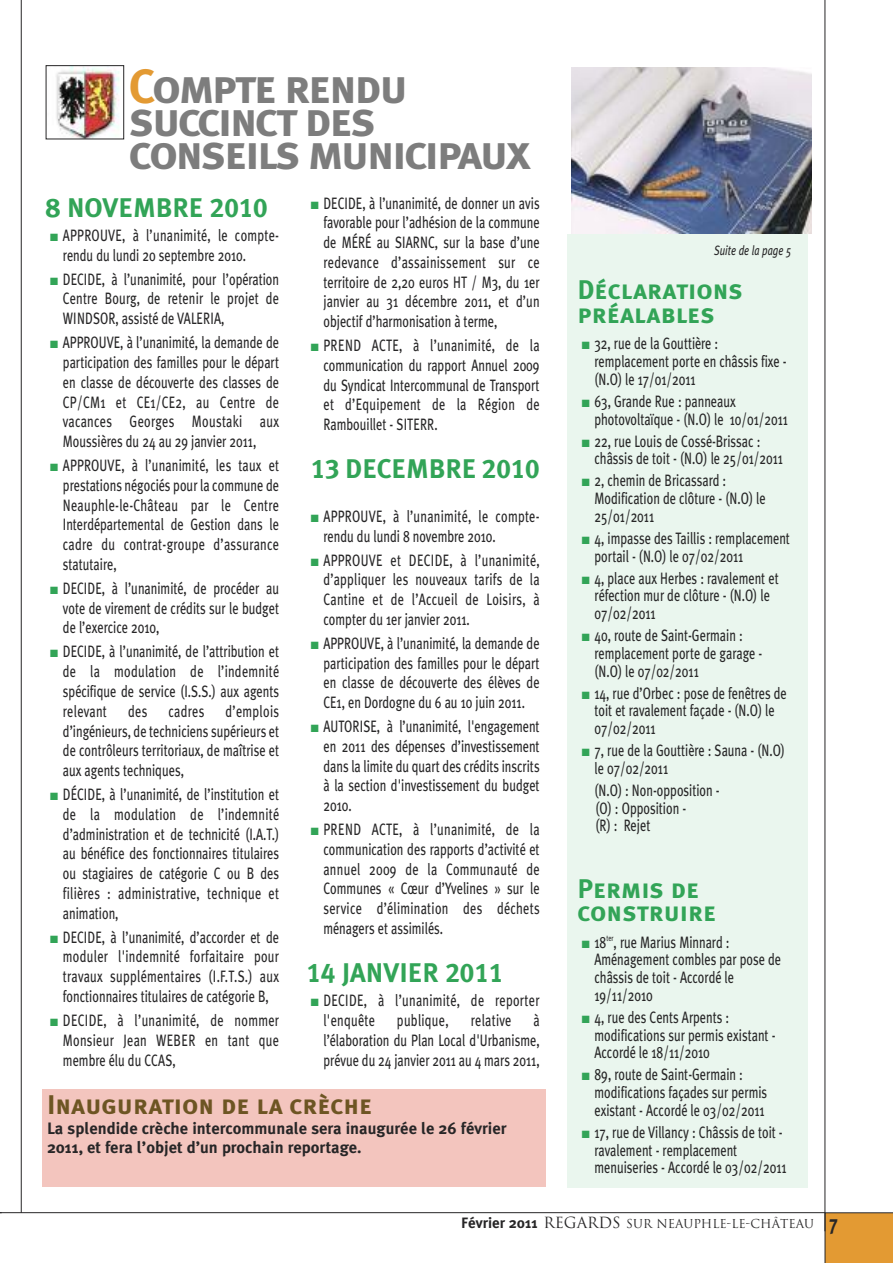
<style>
.page{position:relative;width:893px;height:1263px;background:#fff}
.page>*{position:absolute;margin:0;border:0;box-sizing:border-box;transform-origin:0 0}
.t1{font:48px "Meta Plus Bold Caps";letter-spacing:-.055em;color:#7d7d7d}
.t2{font:27px/23.7px "Meta Plus Bold Caps";color:#32a457}
.t3{font:27px "Meta Plus Bold Caps";color:#6d5523}
.t4{font:16.5px/19.8px "Meta Plus";color:#272627;scale:.75 1}
.t5{font:700 16.5px/19.5px "Meta Plus";color:#272627}
.t6{font:16.5px/19.8px "Meta Plus";letter-spacing:.02em;color:#272627;scale:.75 1}
.t7{font:italic 13.5px "Meta Plus";color:#272627;scale:.75 1}
.t8{font:12px "Trajan";color:#272627}
.s1{color:#e39a33}
.s2{color:#32a457}
.s3{font-family:"Meta Plus";font-weight:700;font-size:15px}
.s4{font-size:15px}
.s5{font-family:"Meta Plus";font-weight:700;font-size:21px}
</style>
<div class="page">
<div style="left:825px;top:1212px;width:68px;height:51px;background:#e39a33"></div>
<hr style="left:0;top:1212px;width:825px;height:1px;background:#272627">
<hr style="left:21px;top:0;width:1px;height:1213px;background:#272627">
<hr style="left:825px;top:0;width:1px;height:1231px;background:#272627">
<div style="left:567px;top:234px;width:241px;height:953px;background:#eaf6ee"></div>
<img style="left:572px;top:67px;width:239px;height:166px">
<img style="left:56px;top:67px;width:64px;height:70px">
<div style="left:46px;top:65px;width:78px;height:74px;border:1px solid #272627"></div>
<div style="left:43px;top:1089px;width:503px;height:97px;background:#f3c5be"></div>
<h1 class="t1" style="left:129px;top:59px;width:281px"><span class="s1">C</span>ompte rendu</h1>
<h1 class="t1" style="left:129px;top:92px;width:249px">succinct des</h1>
<h1 class="t1" style="left:129px;top:125px;width:404px">conseils municipaux</h1>
<h2 class="t2" style="left:46px;top:196px;width:223px">8 NOVEMBRE 2010</h2>
<p class="t4" style="left:63px;top:225px;width:290px;text-indent:-13px"><span class="s2">■</span> APPROUVE, à l’unanimité, le compte&shy;rendu du lundi 20 septembre 2010.</p>
<p class="t4" style="left:63px;top:269px;width:290px;text-align:justify;text-indent:-13px"><span class="s2">■</span> DECIDE, à l’unanimité, pour l’opération Centre Bourg, de retenir le projet de WINDSOR, assisté de VALERIA,</p>
<p class="t4" style="left:63px;top:333px;width:290px;text-align:justify;text-indent:-13px"><span class="s2">■</span> APPROUVE, à l’unanimité, la demande de participation des familles pour le départ en classe de découverte des classes de CP/CM1 et CE1/CE2, au Centre de vacances Georges Moustaki aux Moussières du 24 au 29 janvier 2011,</p>
<p class="t4" style="left:63px;top:455px;width:290px;text-align:justify;text-indent:-13px"><span class="s2">■</span> APPROUVE, à l’unanimité, les taux et prestations négociés pour la commune de Neauphle-le-Château par le Centre Interdépartemental de Gestion dans le cadre du contrat-groupe d’assurance statutaire,</p>
<p class="t4" style="left:63px;top:578px;width:290px;text-align:justify;text-indent:-13px"><span class="s2">■</span> DECIDE, à l’unanimité, de procéder au vote de virement de crédits sur le budget de l’exercice 2010,</p>
<p class="t4" style="left:63px;top:642px;width:290px;text-align:justify;text-indent:-13px"><span class="s2">■</span> DECIDE, à l’unanimité, de l’attribution et de la modulation de l’indemnité spécifique de service (I.S.S.) aux agents relevant</p>
<p class="t4" style="left:63px;top:701px;width:290px;text-align:justify;text-indent:163px">d’emplois d’ingénieurs, de techniciens supérieurs et de contrôleurs territoriaux, de maîtrise et aux agents techniques,</p>
<p class="t4" style="left:63px;top:784px;width:290px;text-align:justify;text-indent:-13px"><span class="s2">■</span> DÉCIDE, à l’unanimité, de l’institution et de la modulation de l’indemnité d’administration et de technicité (I.A.T.) au bénéfice des fonctionnaires titulaires ou stagiaires de catégorie C ou B des filières : administrative, technique et animation,</p>
<p class="t4" style="left:63px;top:927px;width:290px;text-align:justify;text-indent:-13px"><span class="s2">■</span> DECIDE, à l’unanimité, d’accorder et de moduler l'indemnité forfaitaire pour travaux supplémentaires (I.F.T.S.) aux fonctionnaires titulaires de catégorie B,</p>
<p class="t4" style="left:63px;top:1010px;width:290px;text-align:justify;text-indent:-13px"><span class="s2">■</span> DECIDE, à l’unanimité, de nommer Monsieur Jean WEBER en tant que membre élu du CCAS,</p>
<p class="t4" style="left:128px;top:701px;width:27px">des</p>
<p class="t4" style="left:169px;top:701px;width:49px">cadres</p>
<p class="t4" style="left:323px;top:193px;width:290px;text-align:justify;text-indent:-13px"><span class="s2">■</span> DECIDE, à l’unanimité, de donner un avis favorable pour l’adhésion de la commune de MÉRÉ au SIARNC, sur la base d’une redevance d’assainissement sur ce territoire de 2,20 euros HT / M3, du 1er janvier au 31 décembre 2011, et d’un objectif d’harmonisation à terme,</p>
<p class="t4" style="left:323px;top:335px;width:290px;text-align:justify;text-indent:-13px"><span class="s2">■</span> PREND ACTE, à l’unanimité, de la communication du rapport Annuel 2009 du Syndicat Intercommunal de Transport et d’Equipement de la Région de Rambouillet - SITERR.</p>
<h2 class="t2" style="left:311px;top:457px;width:230px">13 DECEMBRE 2010</h2>
<p class="t4" style="left:323px;top:506px;width:290px;text-indent:-13px"><span class="s2">■</span> APPROUVE, à l’unanimité, le compte&shy;rendu du lundi 8 novembre 2010.</p>
<p class="t4" style="left:323px;top:550px;width:290px;text-align:justify;text-indent:-13px"><span class="s2">■</span> APPROUVE et DECIDE, à l’unanimité, d’appliquer les nouveaux tarifs de la Cantine et de l’Accueil de Loisirs, à compter du 1er janvier 2011.</p>
<p class="t4" style="left:323px;top:633px;width:290px;text-align:justify;text-indent:-13px"><span class="s2">■</span> APPROUVE, à l’unanimité, la demande de participation des familles pour le départ en classe de découverte des élèves de CE1, en Dordogne du 6 au 10 juin 2011.</p>
<p class="t4" style="left:323px;top:716px;width:290px;text-align:justify;text-indent:-13px"><span class="s2">■</span> AUTORISE, à l’unanimité, l'engagement en 2011 des dépenses d’investissement dans la limite du quart des crédits inscrits à la section d'investissement du budget 2010.</p>
<p class="t4" style="left:323px;top:819px;width:290px;text-align:justify;text-indent:-13px"><span class="s2">■</span> PREND ACTE, à l’unanimité, de la communication des rapports d’activité et annuel 2009 de la Communauté de Communes « Cœur d’Yvelines » sur le service d’élimination des déchets ménagers et assimilés.</p>
<h2 class="t2" style="left:306px;top:961px;width:198px">14 JANVIER 2011</h2>
<p class="t6" style="left:323px;top:991px;width:290px;text-indent:-13px"><span class="s2">■</span> DECIDE, à l’unanimité, de reporter l'enquête</p>
<p class="t4" style="left:323px;top:1010px;width:290px;text-align:justify;text-indent:210px">à l’élaboration du Plan Local d'Urbanisme, prévue du 24 janvier 2011 au 4 mars 2011,</p>
<p class="t6" style="left:397px;top:1010px;width:71px">publique,</p>
<p class="t6" style="left:471px;top:1010px;width:56px">relative</p>
<h2 class="t3" style="left:47px;top:1089px;width:327px">Inauguration de la crèche</h2>
<p class="t5" style="left:47px;top:1118px;width:461px">La splendide crèche intercommunale sera inaugurée le 26 février<br>2011, et fera l’objet d’un prochain reportage.</p>
<p class="t7" style="left:714px;top:243px;width:105px">Suite de la page 5</p>
<h2 class="t2" style="left:577px;top:278px;width:167px">Déclarations préalables</h2>
<p class="t4" style="left:594px;top:335px;width:258px;line-height:17.7px;text-indent:-13px"><span class="s2">■</span> 32, rue de la Gouttière : remplacement porte en châssis fixe - (N.O) le 17/01/2011</p>
<p class="t4" style="left:594px;top:392px;width:260px;line-height:17.7px;text-indent:-13px"><span class="s2">■</span> 63, Grande Rue : panneaux photovoltaïque - (N.O) le 10/01/2011</p>
<p class="t4" style="left:594px;top:432px;width:253px;line-height:17.7px;text-indent:-13px"><span class="s2">■</span> 22, rue Louis de Cossé-Brissac : châssis de toit - (N.O) le 25/01/2011</p>
<p class="t4" style="left:594px;top:472px;width:230px;line-height:17.7px;text-indent:-13px"><span class="s2">■</span> 2, chemin de Bricassard :<br>Modification de clôture - (N.O) le<br>25/01/2011</p>
<p class="t4" style="left:594px;top:529px;width:262px;line-height:17.7px;text-indent:-13px"><span class="s2">■</span> 4, impasse des Taillis : remplacement portail - (N.O) le 07/02/2011</p>
<p class="t4" style="left:594px;top:569px;width:247px;line-height:17.7px;text-indent:-13px"><span class="s2">■</span> 4, place aux Herbes : ravalement et réfection mur de clôture - (N.O) le<br>07/02/2011</p>
<p class="t4" style="left:594px;top:627px;width:225px;line-height:17.7px;text-indent:-13px"><span class="s2">■</span> 40, route de Saint-Germain : remplacement porte de garage - (N.O) le 07/02/2011</p>
<p class="t4" style="left:594px;top:684px;width:258px;line-height:17.7px;text-indent:-13px"><span class="s2">■</span> 14, rue d’Orbec : pose de fenêtres de toit et ravalement façade - (N.O) le<br>07/02/2011</p>
<p class="t4" style="left:594px;top:741px;width:256px;line-height:17.7px;text-indent:-13px"><span class="s2">■</span> 7, rue de la Gouttière : Sauna - (N.O) le 07/02/2011</p>
<p class="t4" style="left:594px;top:781px;width:169px;line-height:17.7px">(N.O) : Non-opposition - (O) : Opposition -<br>(R) : Rejet</p>
<h2 class="t2" style="left:577px;top:876px;width:140px">Permis de construire</h2>
<p class="t4" style="left:594px;top:933px;width:250px;line-height:17.7px;text-indent:-13px"><span class="s2">■</span> 18<sup>ter</sup>, rue Marius Minnard :<br>Aménagement combles par pose de châssis de toit - Accordé le<br>19/11/2010</p>
<p class="t4" style="left:594px;top:1008px;width:243px;line-height:17.7px;text-indent:-13px"><span class="s2">■</span> 4, rue des Cents Arpents : modifications sur permis existant -<br>Accordé le 18/11/2010</p>
<p class="t4" style="left:594px;top:1066px;width:232px;line-height:17.7px;text-indent:-13px"><span class="s2">■</span> 89, route de Saint-Germain : modifications façades sur permis existant - Accordé le 03/02/2011</p>
<p class="t4" style="left:594px;top:1123px;width:258px;line-height:17.7px;text-indent:-13px"><span class="s2">■</span> 17, rue de Villancy : Châssis de toit - ravalement - remplacement menuiseries - Accordé le 03/02/2011</p>
<p class="t8" style="left:461px;top:1217px;width:378px"><span class="s3">Février 2011</span> <span class="s4">REGARDS</span> SUR NEAUPHLE-LE-CHÂTEAU <span class="s5">7</span></p>
</div>
